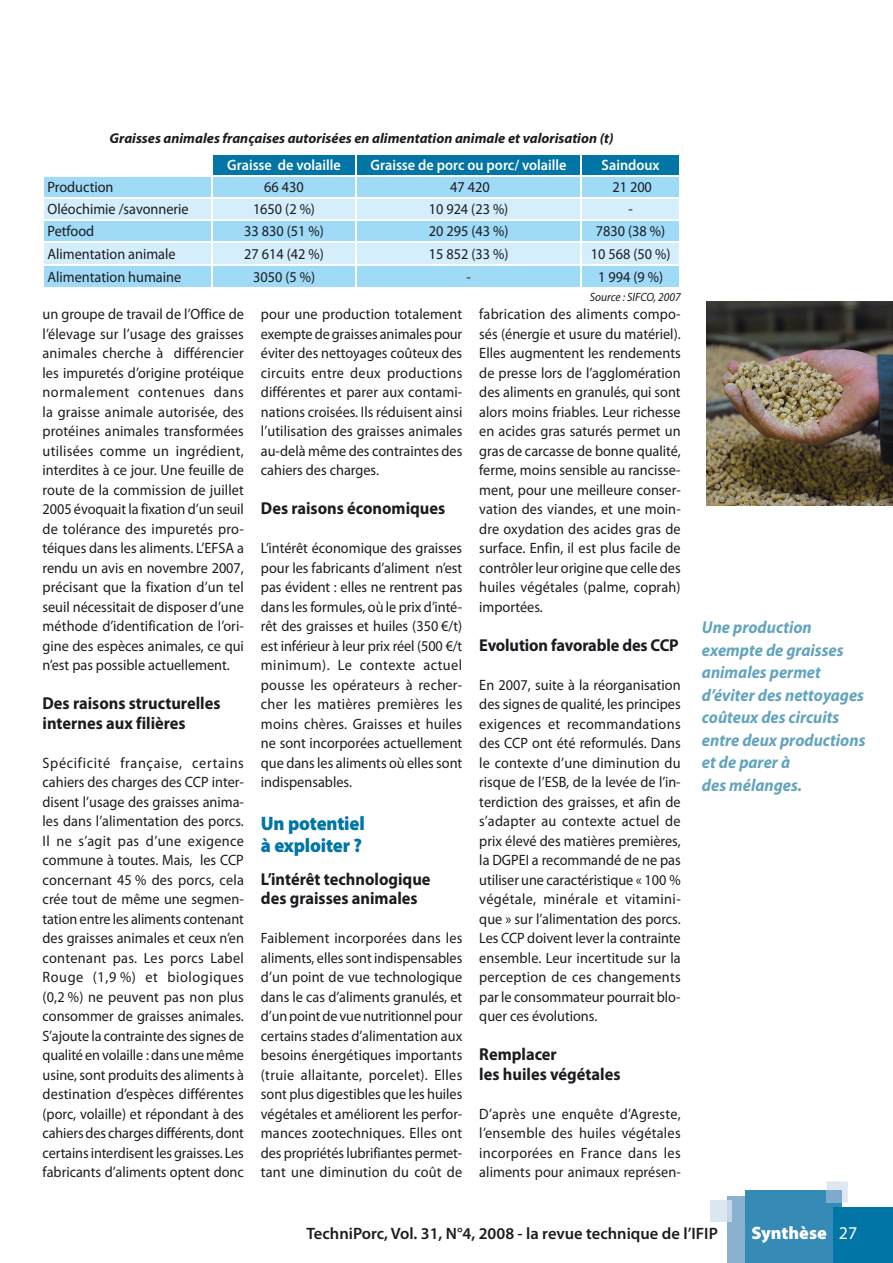
<style>
.page{position:relative;width:893px;height:1263px;background:#fff}
.page>*{position:absolute;margin:0;border:0;box-sizing:border-box;transform-origin:0 0}
.t1{font:900 19.5px/21.8px "Myriad Pro";letter-spacing:-.01em;color:#0075a6;scale:.95 1}
.t2{font:900 18px "Myriad Pro";color:#fff}
.t3{font:700 17.25px/19.5px "Myriad Pro";color:#1b1c20;scale:.95 1}
.t4{font:italic 700 17.25px/22.5px "Myriad Pro";color:#62a4bd;scale:.95 1}
.t5{font:600 16.5px "Myriad Pro";color:#1b1c20}
.t6{font:15px/19.5px "Myriad Pro";color:#1b1c20;text-align:justify;scale:.95 1}
.t7{font:600 15px "Myriad Pro";color:#fff;scale:.95 1}
.t8{font:italic 700 14.25px "Myriad Pro";color:#1b1c20}
.t9{font:italic 12px "Myriad Pro";color:#1b1c20;scale:.95 1}
.s1{font-weight:400}
</style>
<div class="page">
<div style="left:727px;top:1196px;width:32px;height:67px;background:#8ab1cf"></div>
<div style="left:745px;top:1191px;width:96px;height:72px;background:#368ab6"></div>
<div style="left:833px;top:1208px;width:59px;height:55px;background:#0075a6"></div>
<svg style="left:826px;top:1182px;width:21px;height:21px"></svg>
<div style="left:826px;top:1191px;width:15px;height:12px;background:#7eaacb"></div>
<div style="left:710px;top:1201px;width:17px;height:21px;background:#dde7f1"></div>
<hr style="left:727px;top:1201px;width:4px;height:21px;background:#c5d7e7">
<svg style="left:44px;top:155px;width:635px;height:132px;background:#a9d9f0"></svg>
<img style="left:706px;top:302px;width:186px;height:204px">
<p class="t8" style="left:110px;top:133px;width:505px">Graisses animales françaises autorisées en alimentation animale et valorisation (t)</p>
<p class="t7" style="left:227px;top:159px;width:121px">Graisse de volaille</p>
<p class="t7" style="left:370px;top:159px;width:207px">Graisse de porc ou porc/ volaille</p>
<p class="t7" style="left:601px;top:159px;width:63px">Saindoux</p>
<p class="t6" style="left:48px;top:178px;width:71px">Production</p>
<p class="t6" style="left:264px;top:178px;width:43px">66 430</p>
<p class="t6" style="left:450px;top:178px;width:43px">47 420</p>
<p class="t6" style="left:612px;top:178px;width:43px">21 200</p>
<p class="t6" style="left:48px;top:200px;width:150px">Oléochimie /savonnerie</p>
<p class="t6" style="left:253px;top:200px;width:67px">1650 (2 %)</p>
<p class="t6" style="left:428px;top:200px;width:85px">10 924 (23 %)</p>
<p class="t6" style="left:628px;top:200px;width:6px">-</p>
<p class="t6" style="left:48px;top:223px;width:51px">Petfood</p>
<p class="t6" style="left:244px;top:223px;width:85px">33 830 (51 %)</p>
<p class="t6" style="left:428px;top:223px;width:85px">20 295 (43 %)</p>
<p class="t6" style="left:596px;top:223px;width:74px">7830 (38 %)</p>
<p class="t6" style="left:48px;top:245px;width:136px">Alimentation animale</p>
<p class="t6" style="left:244px;top:245px;width:85px">27 614 (42 %)</p>
<p class="t6" style="left:429px;top:245px;width:85px">15 852 (33 %)</p>
<p class="t6" style="left:591px;top:245px;width:85px">10 568 (50 %)</p>
<p class="t6" style="left:48px;top:268px;width:142px">Alimentation humaine</p>
<p class="t6" style="left:253px;top:268px;width:67px">3050 (5 %)</p>
<p class="t6" style="left:466px;top:268px;width:6px">-</p>
<p class="t6" style="left:598px;top:268px;width:70px">1 994 (9 %)</p>
<p class="t9" style="left:589px;top:293px;width:97px">Source : SIFCO, 2007</p>
<p class="t6" style="left:43px;top:305px;width:213px">un groupe de travail de l’Office de l’élevage sur l’usage des graisses animales cherche à différencier les impuretés d’origine protéique normalement contenues dans la graisse animale autorisée, des protéines animales transformées utilisées comme un ingrédient, interdites à ce jour. Une feuille de route de la commission de juillet 2005 évoquait la fixation d’un seuil de tolérance des impuretés pro&shy;téiques dans les aliments. L’EFSA a rendu un avis en novembre 2007, précisant que la fixation d’un tel seuil nécessitait de disposer d’une méthode d’identification de l’ori&shy;gine des espèces animales, ce qui n’est pas possible actuellement.</p>
<p class="t3" style="left:43px;top:695px;width:189px">Des raisons structurelles internes aux filières</p>
<p class="t6" style="left:43px;top:754px;width:213px">Spécificité française, certains cahiers des charges des CCP inter&shy;disent l’usage des graisses anima&shy;les dans l’alimentation des porcs.<br>Il ne s’agit pas d’une exigence commune à toutes. Mais, les CCP concernant 45 % des porcs, cela crée tout de même une segmen&shy;tation entre les aliments contenant des graisses animales et ceux n’en contenant pas. Les porcs Label Rouge (1,9 %) et biologiques (0,2 %) ne peuvent pas non plus consommer de graisses animales.<br>S’ajoute la contrainte des signes de qualité en volaille : dans une même usine, sont produits des aliments à destination d’espèces différentes (porc, volaille) et répondant à des cahiers des charges différents, dont certains interdisent les graisses. Les fabricants d’aliments optent donc</p>
<p class="t6" style="left:261px;top:305px;width:213px">pour une production totalement exempte de graisses animales pour éviter des nettoyages coûteux des circuits entre deux productions différentes et parer aux contami&shy;nations croisées. Ils réduisent ainsi l’utilisation des graisses animales au-delà même des contraintes des cahiers des charges.</p>
<p class="t3" style="left:261px;top:500px;width:195px">Des raisons économiques</p>
<p class="t6" style="left:261px;top:539px;width:213px">L’intérêt économique des graisses pour les fabricants d’aliment n’est pas évident : elles ne rentrent pas dans les formules, où le prix d’inté&shy;rêt des graisses et huiles (350 €/t) est inférieur à leur prix réel (500 €/t minimum). Le contexte actuel pousse les opérateurs à recher&shy;cher les matières premières les moins chères. Graisses et huiles ne sont incorporées actuellement que dans les aliments où elles sont indispensables.</p>
<h1 class="t1" style="left:261px;top:814px;width:111px">Un potentiel à exploiter ?</h1>
<p class="t3" style="left:261px;top:870px;width:180px">L’intérêt technologique des graisses animales</p>
<p class="t6" style="left:261px;top:929px;width:213px">Faiblement incorporées dans les aliments, elles sont indispensables d’un point de vue technologique dans le cas d’aliments granulés, et d’un point de vue nutritionnel pour certains stades d’alimentation aux besoins énergétiques importants (truie allaitante, porcelet). Elles sont plus digestibles que les huiles végétales et améliorent les perfor&shy;mances zootechniques. Elles ont des propriétés lubrifiantes permet&shy;tant une diminution du coût de</p>
<p class="t6" style="left:479px;top:305px;width:213px">fabrication des aliments compo&shy;sés (énergie et usure du matériel).<br>Elles augmentent les rendements de presse lors de l’agglomération des aliments en granulés, qui sont alors moins friables. Leur richesse en acides gras saturés permet un gras de carcasse de bonne qualité, ferme, moins sensible au rancisse&shy;ment, pour une meilleure conser&shy;vation des viandes, et une moin&shy;dre oxydation des acides gras de surface. Enfin, il est plus facile de contrôler leur origine que celle des huiles végétales (palme, coprah) importées.</p>
<p class="t3" style="left:479px;top:636px;width:211px">Evolution favorable des CCP</p>
<p class="t6" style="left:479px;top:676px;width:213px">En 2007, suite à la réorganisation des signes de qualité, les principes exigences et recommandations des CCP ont été reformulés. Dans le contexte d’une diminution du risque de l’ESB, de la levée de l’in&shy;terdiction des graisses, et afin de s’adapter au contexte actuel de prix élevé des matières premières, la DGPEI a recommandé de ne pas utiliser une caractéristique « 100 % végétale, minérale et vitamini&shy;que » sur l’alimentation des porcs.<br>Les CCP doivent lever la contrainte ensemble. Leur incertitude sur la perception de ces changements par le consommateur pourrait blo&shy;quer ces évolutions.</p>
<p class="t3" style="left:479px;top:1046px;width:150px">Remplacer<br>les huiles végétales</p>
<p class="t6" style="left:479px;top:1105px;width:213px">D’après une enquête d’Agreste, l’ensemble des huiles végétales incorporées en France dans les aliments pour animaux représen-</p>
<p class="t4" style="left:702px;top:617px;width:174px">Une production exempte de graisses animales permet d’éviter des nettoyages coûteux des circuits entre deux productions et de parer à<br>des mélanges.</p>
<p class="t5" style="left:306px;top:1227px;width:413px">TechniPorc, Vol. 31, N°4, 2008 - la revue technique de l’IFIP</p>
<p class="t2" style="left:751px;top:1226px;width:107px">Synthèse <span class="s1">27</span></p>
</div>
